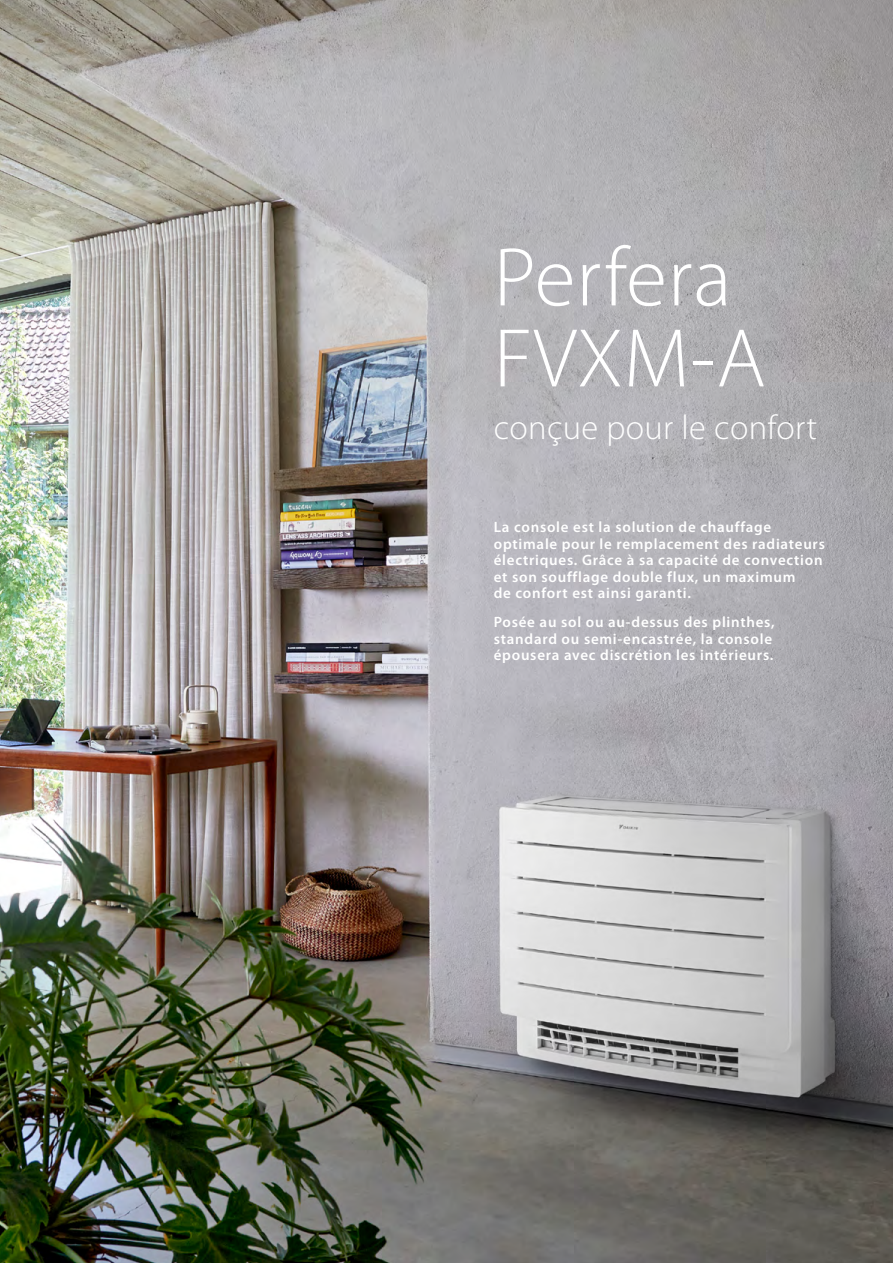
<style>
.page{position:relative;width:893px;height:1263px;background:#fff}
.page>*{position:absolute;margin:0;border:0;box-sizing:border-box;transform-origin:0 0}
.t1{font:300 84px/81px "Myriad Pro";letter-spacing:.01em;color:#fff}
.t2{font:300 34.5px "Myriad Pro";letter-spacing:.01em;color:#fff}
.t3{font:600 15px/16.5px "Myriad Pro";letter-spacing:.05em;color:#fff}
</style>
<div class="page">
<img style="left:0;top:0;width:893px;height:1263px">
<h1 class="t1" style="left:494px;top:238px;width:273px">Perfera<br>FVXM-A</h1>
<h2 class="t2" style="left:494px;top:408px;width:325px">conçue pour le confort</h2>
<p class="t3" style="left:494px;top:518px;width:333px">La console est la solution de chauffage optimale pour le remplacement des radiateurs électriques. Grâce à sa capacité de convection et son soufflage double flux, un maximum<br>de confort est ainsi garanti.</p>
<p class="t3" style="left:494px;top:614px;width:282px">Posée au sol ou au-dessus des plinthes, standard ou semi-encastrée, la console épousera avec discrétion les intérieurs.</p>
</div>
